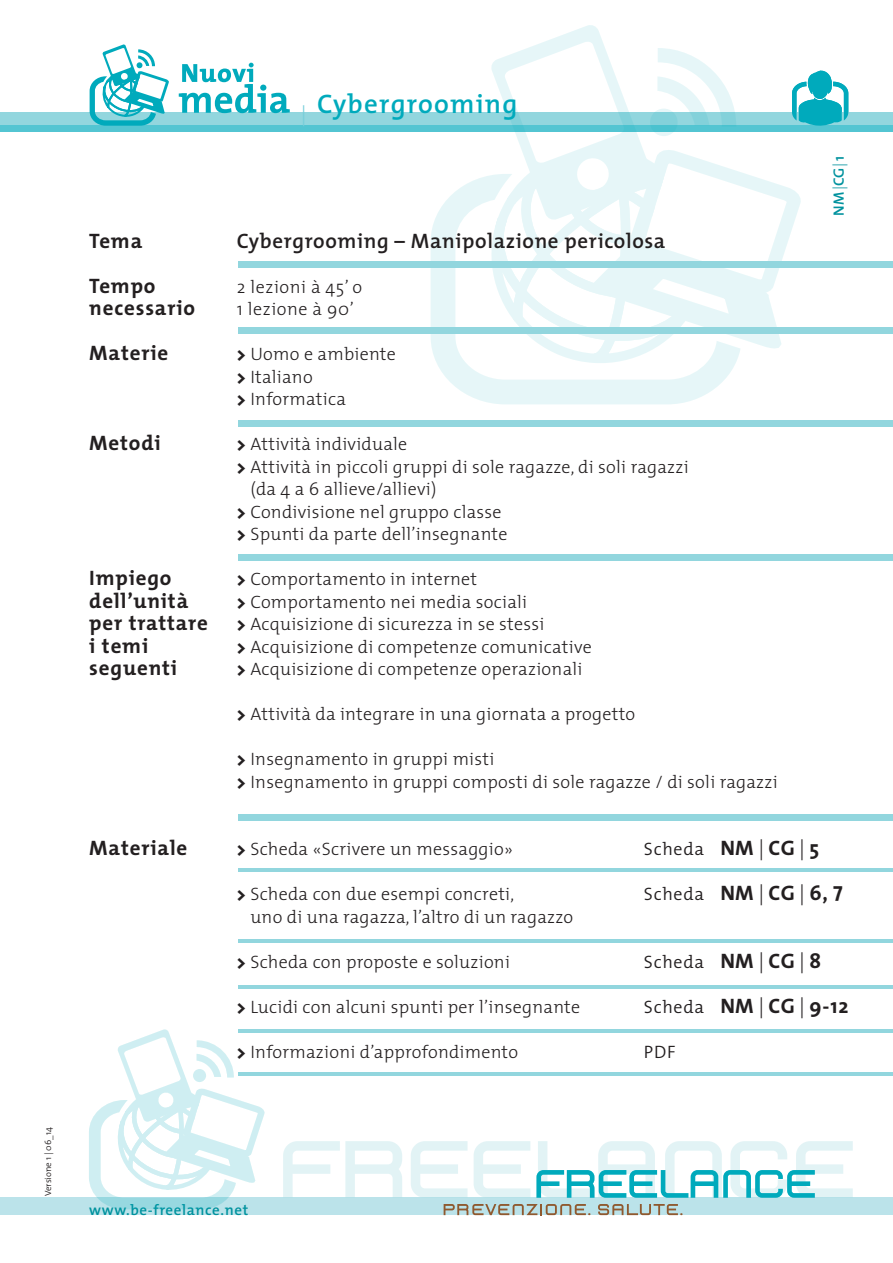
<style>
.page{position:relative;width:893px;height:1263px;background:#fff}
.page>*{position:absolute;margin:0;border:0;box-sizing:border-box;transform-origin:0 0}
.t1{font:600 27px "The Mix";letter-spacing:.045em;color:#00aabc}
.t2{font:700 21px/22.5px "The Mix";letter-spacing:.04em;color:#231f20}
.t3{font:600 21px "The Mix";letter-spacing:.03em;color:#231f20}
.t4{font:300 18px/22.5px "The Mix";letter-spacing:.015em;color:#231f20}
.t5{font:300 18px "The Mix";letter-spacing:.04em;color:#231f20}
.t6{font:600 15px "The Mix";letter-spacing:.04em;color:#00929e}
.t7{font:300 9px "The Mix";color:#231f20}
.s1{font-weight:800}
.s2{font-weight:300}
.s3{font-weight:700;font-size:21px}
.s4{font-size:21px}
.s5{font-weight:300;font-size:18px}
</style>
<div class="page">
<div style="left:0;top:1197px;width:893px;height:18px;background:#bbe3ea"></div>
<svg style="left:283px;top:1141px;width:119px;height:56px"></svg>
<svg style="left:411px;top:1141px;width:57px;height:56px"></svg>
<svg style="left:474px;top:1141px;width:56px;height:56px"></svg>
<div style="left:0;top:125px;width:893px;height:7px;background:#53c5d2"></div>
<div style="left:0;top:112px;width:893px;height:13px;background:#92d6de"></div>
<svg style="left:179px;top:63px;width:111px;height:50px"></svg>
<svg style="left:444px;top:375px;width:284px;height:29px;fill:#e6f6f8"></svg>
<svg style="left:431px;top:25px;width:417px;height:350px"></svg>
<svg style="left:89px;top:44px;width:80px;height:82px"></svg>
<svg style="left:89px;top:1029px;width:179px;height:180px"></svg>
<hr style="left:238px;top:985px;width:655px;height:3px;background:#92d6de">
<hr style="left:238px;top:1029px;width:655px;height:3px;background:#92d6de">
<hr style="left:238px;top:939px;width:655px;height:3px;background:#92d6de">
<hr style="left:238px;top:1072px;width:655px;height:4px;background:#92d6de">
<hr style="left:238px;top:869px;width:655px;height:3px;background:#92d6de">
<div style="left:238px;top:420px;width:655px;height:6px;background:#92d6de"></div>
<div style="left:238px;top:327px;width:655px;height:7px;background:#92d6de"></div>
<div style="left:238px;top:261px;width:655px;height:7px;background:#92d6de"></div>
<div style="left:238px;top:554px;width:655px;height:6px;background:#92d6de"></div>
<div style="left:238px;top:814px;width:655px;height:7px;background:#92d6de"></div>
<svg style="left:536px;top:1141px;width:317px;height:57px"></svg>
<svg style="left:444px;top:1204px;width:146px;height:11px"></svg>
<svg style="left:598px;top:1204px;width:85px;height:11px"></svg>
<p class="t7" style="left:41px;top:1196px;width:70px;rotate:-90deg">Versione 1 | 06_14</p>
<h1 class="t1" style="left:301px;top:81px;width:218px"><sub>|</sub> Cybergrooming</h1>
<p class="t2" style="left:89px;top:217px;width:68px;line-height:45px">Tema<br>Tempo</p>
<p class="t2" style="left:89px;top:285px;width:107px;line-height:45px">necessario<br>Materie</p>
<p class="t2" style="left:89px;top:431px;width:73px">Metodi</p>
<p class="t2" style="left:89px;top:566px;width:120px">Impiego dell’unità per trattare i temi seguenti</p>
<p class="t3" style="left:237px;top:223px;width:430px">Cybergrooming – Manipolazione pericolosa</p>
<p class="t4" style="left:237px;top:275px;width:127px">2 lezioni à 45’ o<br>1 lezione à 90’</p>
<p class="t4" style="left:237px;top:342px;width:160px"><span class="s1">&gt;</span> Uomo e ambiente <span class="s1">&gt;</span> Italiano<br><span class="s1">&gt;</span> Informatica</p>
<p class="t4" style="left:237px;top:432px;width:172px"><span class="s1">&gt;</span> Attività individuale</p>
<p class="t4" style="left:237px;top:455px;width:453px"><span class="s1">&gt;</span> Attività in piccoli gruppi di sole ragazze, di soli ragazzi</p>
<p class="t4" style="left:250px;top:477px;width:188px">(da 4 a 6 allieve/allievi)</p>
<p class="t4" style="left:237px;top:500px;width:266px"><span class="s1">&gt;</span> Condivisione nel gruppo classe</p>
<p class="t4" style="left:237px;top:522px;width:272px"><span class="s1">&gt;</span> Spunti da parte dell’insegnante</p>
<p class="t4" style="left:237px;top:567px;width:356px"><span class="s1">&gt;</span> Comportamento in internet<br><span class="s1">&gt;</span> Comportamento nei media sociali<br><span class="s1">&gt;</span> Acquisizione di sicurezza in se stessi<br><span class="s1">&gt;</span> Acquisizione di competenze comunicative <span class="s1">&gt;</span> Acquisizione di competenze operazionali</p>
<p class="t4" style="left:237px;top:702px;width:400px"><span class="s1">&gt;</span> Attività da integrare in una giornata a progetto</p>
<p class="t4" style="left:237px;top:747px;width:542px"><span class="s1">&gt;</span> Insegnamento in gruppi misti<br><span class="s1">&gt;</span> Insegnamento in gruppi composti di sole ragazze / di soli ragazzi</p>
<p class="t6" style="left:826px;top:216px;width:61px;rotate:-90deg">NM <span class="s2">|</span>CG<span class="s2">|</span> 1</p>
<p class="t2" style="left:89px;top:836px;width:100px">Materiale</p>
<p class="t5" style="left:644px;top:834px;width:177px">Scheda <span class="s3">NM</span> <span class="s4">|</span> <span class="s3">CG</span> <span class="s4">|</span> <span class="s3">5</span></p>
<p class="t2" style="left:644px;top:881px;width:200px"><span class="s5">Scheda</span> NM <span class="s2">|</span> CG <span class="s2">|</span> 6, 7</p>
<p class="t4" style="left:237px;top:837px;width:278px"><span class="s1">&gt;</span> Scheda «Scrivere un messaggio»</p>
<p class="t4" style="left:250px;top:882px;width:324px;text-indent:-14px"><span class="s1">&gt;</span> Scheda con due esempi concreti,<br>uno di una ragazza, l’altro di un ragazzo</p>
<p class="t4" style="left:237px;top:950px;width:275px"><span class="s1">&gt;</span> Scheda con proposte e soluzioni</p>
<p class="t4" style="left:237px;top:995px;width:345px"><span class="s1">&gt;</span> Lucidi con alcuni spunti per l’insegnante</p>
<p class="t4" style="left:237px;top:1040px;width:283px"><span class="s1">&gt;</span> Informazioni d’approfondimento</p>
<p class="t5" style="left:644px;top:947px;width:179px">Scheda <span class="s3">NM</span> <span class="s4">|</span> <span class="s3">CG</span> <span class="s4">|</span> <span class="s3">8</span></p>
<p class="t2" style="left:644px;top:994px;width:206px"><span class="s5">Scheda</span> NM <span class="s2">|</span> CG <span class="s2">|</span> 9-12</p>
<p class="t5" style="left:644px;top:1037px;width:33px">PDF</p>
<p class="t6" style="left:89px;top:1197px;width:160px">www.be-freelance.net</p>
</div>
